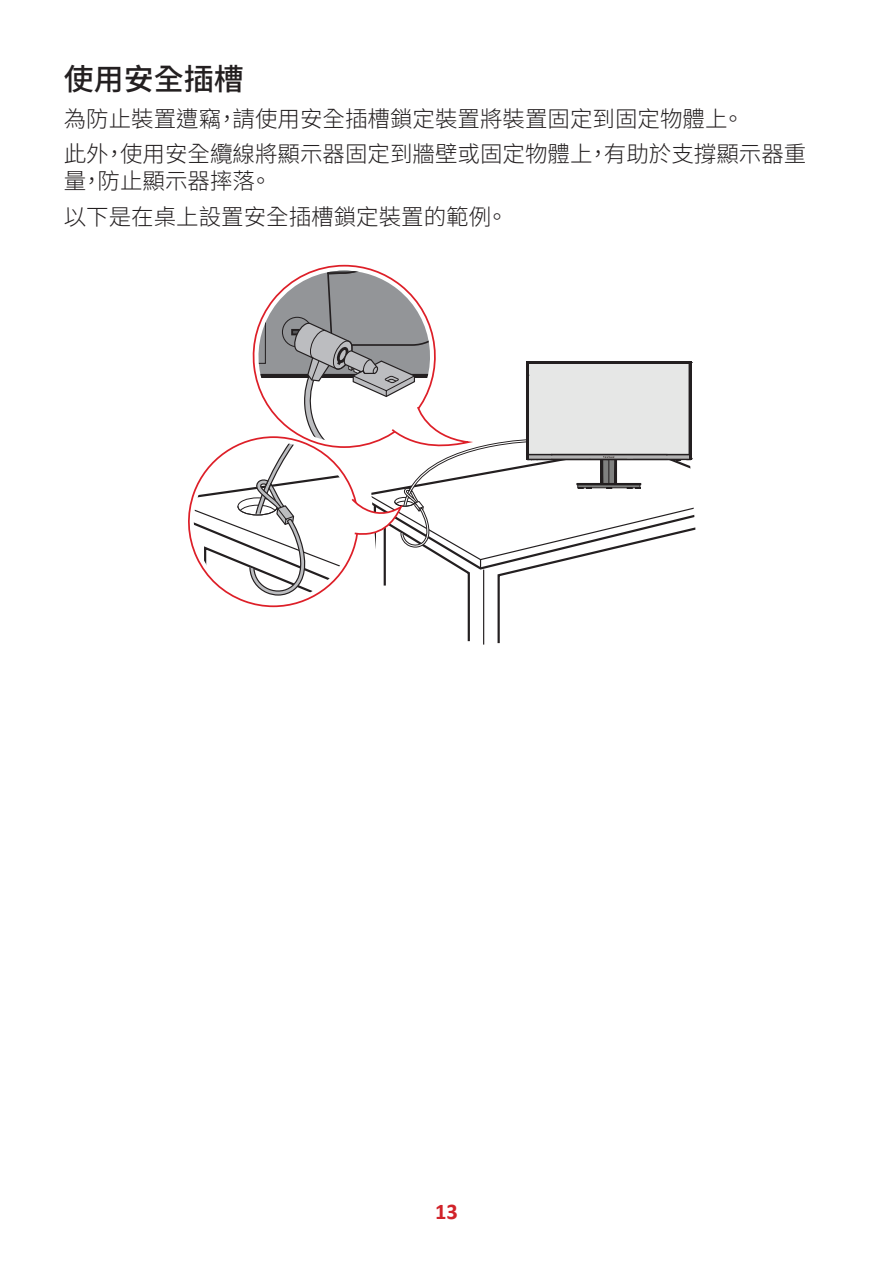
<style>
.page{position:relative;width:893px;height:1263px;background:#fff}
.page>*{position:absolute;margin:0;border:0;box-sizing:border-box;transform-origin:0 0}
.t1{font:500 30px "Noto Sans TC";color:#231f20}
.t2{font:300 22.5px/35.5px "Noto Sans TC";color:#231f20}
.t3{font:700 22.5px "Calibri";color:#d1232a}
</style>
<div class="page">
<svg style="left:467px;top:507px;width:229px;height:138px"></svg>
<svg style="left:188px;top:265px;width:504px;height:347px"></svg>
<h1 class="t1" style="left:64px;top:62px;width:181px">使用安全插槽</h1>
<p class="t2" style="left:64px;top:101px;width:744px">為防止裝置遭竊，請使用安全插槽鎖定裝置將裝置固定到固定物體上。<br>此外，使用安全纜線將顯示器固定到牆壁或固定物體上，有助於支撐顯示器重</p>
<p class="t2" style="left:64px;top:164px;width:446px">量，防止顯示器摔落。<br>以下是在桌上設置安全插槽鎖定裝置的範例。</p>
<p class="t3" style="left:435px;top:1196px;width:24px">13</p>
</div>
